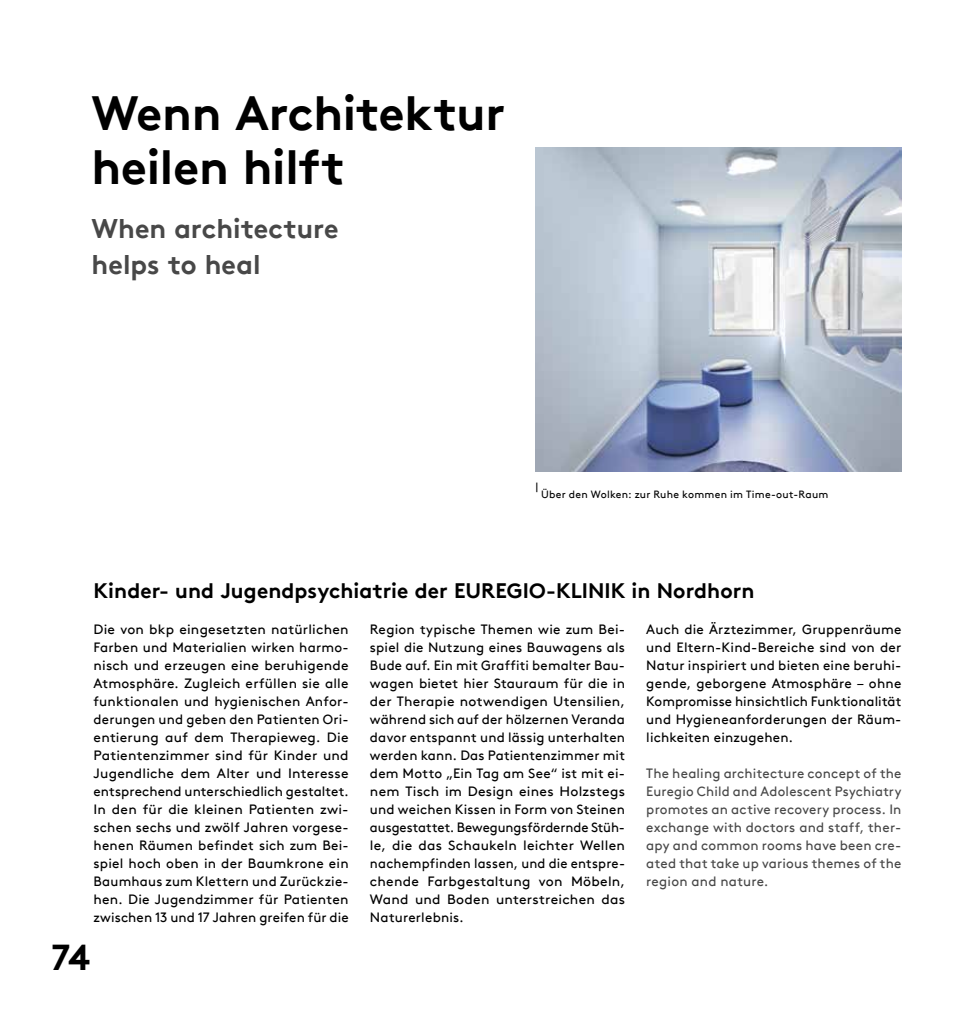
<style>
.page{position:relative;width:978px;height:1021px;background:#fff}
.page>*{position:absolute;margin:0;border:0;box-sizing:border-box;transform-origin:0 0}
.t1{font:700 48px/54px "BDIA Brown TT";letter-spacing:-.005em;color:#000}
.t2{font:700 36px "BDIA Brown TT";color:#000}
.t3{font:700 27px/36px "BDIA Brown TT";color:#484848}
.t4{font:700 21px "BDIA Brown TT";letter-spacing:.005em;color:#000}
.t5{font:13.5px/18px "BDIA Brown TT";letter-spacing:.015em;color:#000;text-align:justify}
.t6{font:13.5px/18px "BDIA Brown TT";letter-spacing:.015em;color:#484848;text-align:justify}
.t7{font:10.5px "BDIA Brown TT";letter-spacing:.025em;color:#000}
</style>
<div class="page">
<img style="left:536px;top:148px;width:365px;height:324px">
<h1 class="t1" style="left:91px;top:86px;width:415px">Wenn Architektur heilen hilft</h1>
<h3 class="t3" style="left:91px;top:210px;width:249px">When architecture helps to heal</h3>
<p class="t7" style="left:536px;top:480px;width:4px">|</p>
<p class="t7" style="left:541px;top:487px;width:289px">Über den Wolken: zur Ruhe kommen im Time-out-Raum</p>
<h3 class="t4" style="left:94px;top:577px;width:662px">Kinder- und Jugendpsychiatrie der EUREGIO-KLINIK in Nordhorn</h3>
<p class="t5" style="left:94px;top:620px;width:257px">Die von bkp eingesetzten natürlichen Farben und Materialien wirken harmo&shy;nisch und erzeugen eine beruhigende Atmosphäre. Zugleich erfüllen sie alle funktionalen und hygienischen Anfor&shy;derungen und geben den Patienten Ori&shy;entierung auf dem Therapieweg. Die Patientenzimmer sind für Kinder und Jugendliche dem Alter und Interesse entsprechend unterschiedlich gestaltet.<br>In den für die kleinen Patienten zwi&shy;schen sechs und zwölf Jahren vorgese&shy;henen Räumen befindet sich zum Bei&shy;spiel hoch oben in der Baumkrone ein Baumhaus zum Klettern und Zurückzie&shy;hen. Die Jugendzimmer für Patienten zwischen 13 und 17 Jahren greifen für die</p>
<p class="t5" style="left:370px;top:620px;width:257px">Region typische Themen wie zum Bei&shy;spiel die Nutzung eines Bauwagens als Bude auf. Ein mit Graffiti bemalter Bau&shy;wagen bietet hier Stauraum für die in der Therapie notwendigen Utensilien, während sich auf der hölzernen Veranda davor entspannt und lässig unterhalten werden kann. Das Patientenzimmer mit dem Motto „Ein Tag am See“ ist mit ei&shy;nem Tisch im Design eines Holzstegs und weichen Kissen in Form von Steinen ausgestattet. Bewegungsfördernde Stüh&shy;le, die das Schaukeln leichter Wellen nachempfinden lassen, und die entspre&shy;chende Farbgestaltung von Möbeln, Wand und Boden unterstreichen das Naturerlebnis.</p>
<p class="t5" style="left:646px;top:620px;width:257px">Auch die Ärztezimmer, Gruppenräume und Eltern-Kind-Bereiche sind von der Natur inspiriert und bieten eine beruhi&shy;gende, geborgene Atmosphäre – ohne Kompromisse hinsichtlich Funktionalität und Hygieneanforderungen der Räum&shy;lichkeiten einzugehen.</p>
<p class="t6" style="left:646px;top:764px;width:257px">The healing architecture concept of the Euregio Child and Adolescent Psychiatry promotes an active recovery process. In exchange with doctors and staff, ther&shy;apy and common rooms have been cre&shy;ated that take up various themes of the region and nature.</p>
<h2 class="t2" style="left:51px;top:935px;width:41px">74</h2>
</div>
